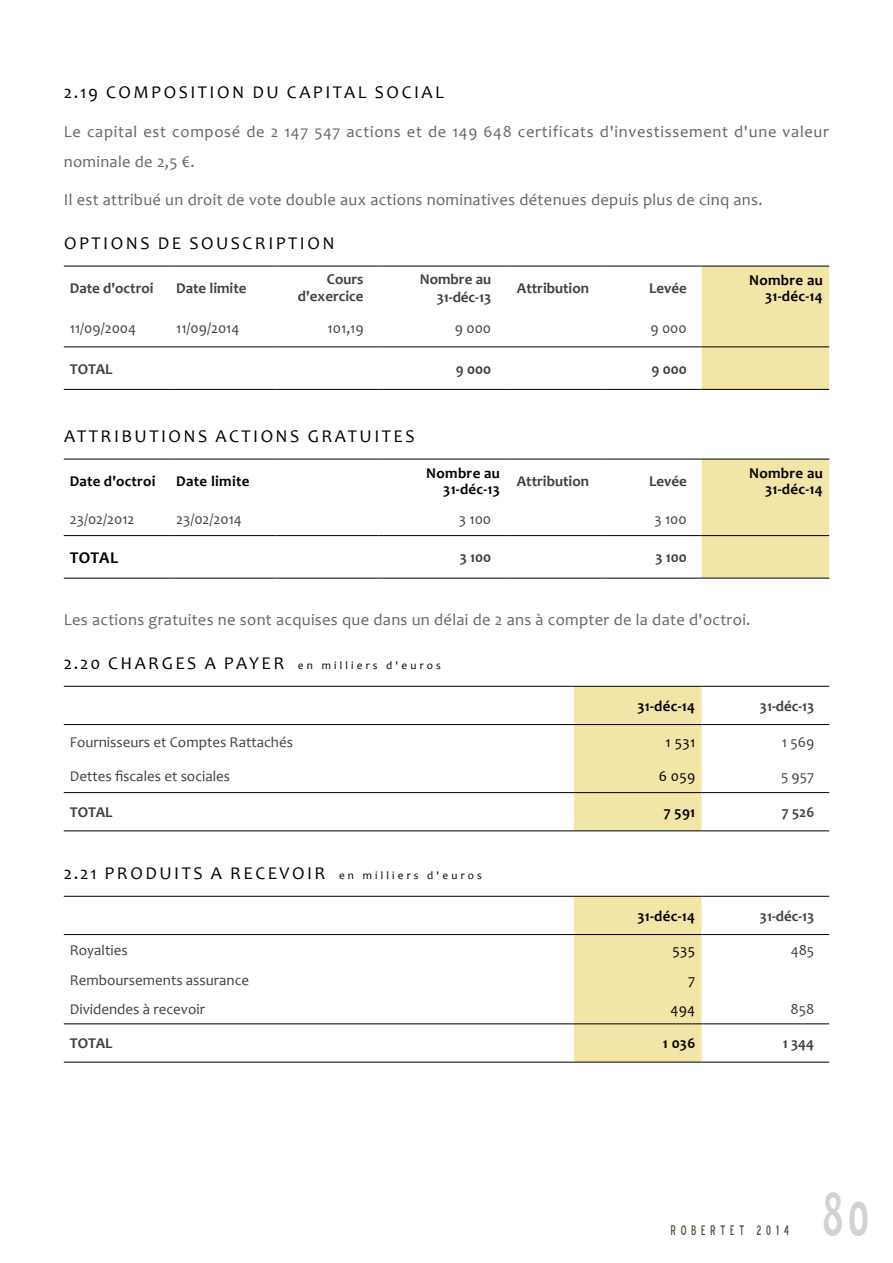
<style>
.page{position:relative;width:893px;height:1263px;background:#fff}
.page>*{position:absolute;margin:0;border:0;box-sizing:border-box;transform-origin:0 0}
.t1{font:700 66.75px "Candara";color:#d3d2cf;scale:.61 1}
.t2{font:18px "Candara";letter-spacing:.14em;color:#000}
.t3{font:16.5px "Candara";letter-spacing:.02em;color:#67655f}
.t4{font:16.5px/30px "Candara";letter-spacing:.04em;color:#67655f}
.t5{font:700 16.5px "Candara";letter-spacing:.02em;color:#000}
.t6{font:15px "Candara";color:#414042}
.t7{font:700 15px/17px "Candara";color:#414042;text-align:right}
.t8{font:700 15px/16.5px "Candara";letter-spacing:.02em;color:#000;text-align:right}
.t9{font:15px "Candara";letter-spacing:.02em;color:#000}
.t10{font:13.65px "Blue Highway D Type";letter-spacing:.5em;color:#444f33;scale:.77 1}
.s1{font-size:11.25px}
</style>
<div class="page">
<div style="left:702px;top:267px;width:127px;height:122px;background:#f1e5a7"></div>
<hr style="left:64px;top:347px;width:106px;height:1px;background:#000">
<hr style="left:170px;top:347px;width:106px;height:1px;background:#000">
<hr style="left:276px;top:347px;width:102px;height:1px;background:#000">
<hr style="left:378px;top:347px;width:128px;height:1px;background:#000">
<hr style="left:506px;top:347px;width:98px;height:1px;background:#000">
<hr style="left:604px;top:347px;width:98px;height:1px;background:#000">
<hr style="left:702px;top:347px;width:127px;height:1px;background:#000">
<hr style="left:64px;top:389px;width:106px;height:1px;background:#000">
<hr style="left:170px;top:389px;width:106px;height:1px;background:#000">
<hr style="left:276px;top:389px;width:102px;height:1px;background:#000">
<hr style="left:378px;top:389px;width:128px;height:1px;background:#000">
<hr style="left:506px;top:389px;width:98px;height:1px;background:#000">
<hr style="left:604px;top:389px;width:98px;height:1px;background:#000">
<hr style="left:702px;top:389px;width:127px;height:1px;background:#000">
<hr style="left:64px;top:266px;width:106px;height:1px;background:#000">
<hr style="left:170px;top:266px;width:106px;height:1px;background:#000">
<hr style="left:276px;top:266px;width:102px;height:1px;background:#000">
<hr style="left:378px;top:266px;width:128px;height:1px;background:#000">
<hr style="left:506px;top:266px;width:98px;height:1px;background:#000">
<hr style="left:604px;top:266px;width:98px;height:1px;background:#000">
<hr style="left:702px;top:266px;width:127px;height:1px;background:#000">
<div style="left:702px;top:460px;width:127px;height:118px;background:#f1e5a7"></div>
<hr style="left:64px;top:535px;width:106px;height:1px;background:#000">
<hr style="left:170px;top:535px;width:106px;height:1px;background:#000">
<hr style="left:276px;top:535px;width:102px;height:1px;background:#000">
<hr style="left:378px;top:535px;width:128px;height:1px;background:#000">
<hr style="left:506px;top:535px;width:98px;height:1px;background:#000">
<hr style="left:604px;top:535px;width:98px;height:1px;background:#000">
<hr style="left:702px;top:535px;width:127px;height:1px;background:#000">
<hr style="left:64px;top:578px;width:106px;height:1px;background:#000">
<hr style="left:170px;top:578px;width:106px;height:1px;background:#000">
<hr style="left:276px;top:578px;width:102px;height:1px;background:#000">
<hr style="left:378px;top:578px;width:128px;height:1px;background:#000">
<hr style="left:506px;top:578px;width:98px;height:1px;background:#000">
<hr style="left:604px;top:578px;width:98px;height:1px;background:#000">
<hr style="left:702px;top:578px;width:127px;height:1px;background:#000">
<hr style="left:64px;top:459px;width:106px;height:1px;background:#000">
<hr style="left:170px;top:459px;width:106px;height:1px;background:#000">
<hr style="left:276px;top:459px;width:102px;height:1px;background:#000">
<hr style="left:378px;top:459px;width:128px;height:1px;background:#000">
<hr style="left:506px;top:459px;width:98px;height:1px;background:#000">
<hr style="left:604px;top:459px;width:98px;height:1px;background:#000">
<hr style="left:702px;top:459px;width:127px;height:1px;background:#000">
<div style="left:574px;top:687px;width:128px;height:144px;background:#f1e5a7"></div>
<hr style="left:64px;top:792px;width:510px;height:1px;background:#000">
<hr style="left:574px;top:792px;width:128px;height:1px;background:#000">
<hr style="left:702px;top:792px;width:127px;height:1px;background:#000">
<hr style="left:64px;top:831px;width:510px;height:1px;background:#000">
<hr style="left:574px;top:831px;width:128px;height:1px;background:#000">
<hr style="left:64px;top:686px;width:510px;height:1px;background:#000">
<hr style="left:574px;top:686px;width:128px;height:1px;background:#000">
<hr style="left:702px;top:686px;width:127px;height:1px;background:#000">
<hr style="left:64px;top:724px;width:510px;height:1px;background:#000">
<hr style="left:574px;top:724px;width:128px;height:1px;background:#000">
<hr style="left:702px;top:724px;width:127px;height:1px;background:#000">
<hr style="left:702px;top:831px;width:127px;height:1px;background:#000">
<div style="left:574px;top:897px;width:128px;height:165px;background:#f1e5a7"></div>
<hr style="left:64px;top:896px;width:510px;height:1px;background:#000">
<hr style="left:574px;top:896px;width:128px;height:1px;background:#000">
<hr style="left:702px;top:896px;width:127px;height:1px;background:#000">
<hr style="left:64px;top:934px;width:510px;height:1px;background:#000">
<hr style="left:574px;top:934px;width:128px;height:1px;background:#000">
<hr style="left:64px;top:1023px;width:510px;height:1px;background:#000">
<hr style="left:574px;top:1023px;width:128px;height:1px;background:#000">
<hr style="left:702px;top:1023px;width:127px;height:1px;background:#000">
<hr style="left:64px;top:1062px;width:510px;height:1px;background:#000">
<hr style="left:574px;top:1062px;width:128px;height:1px;background:#000">
<hr style="left:702px;top:934px;width:127px;height:1px;background:#000">
<hr style="left:702px;top:1062px;width:127px;height:1px;background:#000">
<p class="t2" style="left:64px;top:81px;width:380px">2.19 COMPOSITION DU CAPITAL SOCIAL</p>
<p class="t4" style="left:64px;top:116px;width:767px">Le capital est composé de 2 147 547 actions et de 149 648 certificats d'investissement d'une valeur nominale de 2,5 €.</p>
<p class="t3" style="left:64px;top:190px;width:700px">Il est attribué un droit de vote double aux actions nominatives détenues depuis plus de cinq ans.</p>
<p class="t2" style="left:64px;top:232px;width:272px">OPTIONS DE SOUSCRIPTION</p>
<p class="t7" style="left:70px;top:279px;width:85px">Date d'octroi</p>
<p class="t7" style="left:176px;top:279px;width:72px">Date limite</p>
<p class="t7" style="left:298px;top:271px;width:67px">Cours d'exercice</p>
<p class="t7" style="left:420px;top:269px;width:73px;line-height:18.5px">Nombre au<br>31-déc-13</p>
<p class="t7" style="left:517px;top:279px;width:74px">Attribution</p>
<p class="t7" style="left:649px;top:279px;width:39px">Levée</p>
<p class="t8" style="left:749px;top:271px;width:75px">Nombre au<br>31-déc-14</p>
<p class="t6" style="left:70px;top:319px;width:68px">11/09/2004</p>
<p class="t6" style="left:176px;top:319px;width:65px">11/09/2014</p>
<p class="t6" style="left:328px;top:319px;width:37px">101,19</p>
<p class="t6" style="left:455px;top:319px;width:38px">9 000</p>
<p class="t6" style="left:651px;top:319px;width:38px">9 000</p>
<p class="t7" style="left:70px;top:360px;width:44px">TOTAL</p>
<p class="t7" style="left:456px;top:360px;width:37px">9 000</p>
<p class="t7" style="left:652px;top:360px;width:37px">9 000</p>
<p class="t2" style="left:64px;top:425px;width:350px">ATTRIBUTIONS ACTIONS GRATUITES</p>
<p class="t8" style="left:70px;top:473px;width:87px">Date d'octroi</p>
<p class="t8" style="left:176px;top:473px;width:75px">Date limite</p>
<p class="t8" style="left:426px;top:464px;width:75px">Nombre au<br>31-déc-13</p>
<p class="t7" style="left:517px;top:472px;width:74px">Attribution</p>
<p class="t7" style="left:649px;top:472px;width:39px">Levée</p>
<p class="t8" style="left:749px;top:464px;width:75px">Nombre au<br>31-déc-14</p>
<p class="t6" style="left:70px;top:510px;width:66px">23/02/2012</p>
<p class="t6" style="left:176px;top:510px;width:67px">23/02/2014</p>
<p class="t6" style="left:459px;top:510px;width:34px">3 100</p>
<p class="t6" style="left:654px;top:510px;width:34px">3 100</p>
<p class="t5" style="left:70px;top:547px;width:50px">TOTAL</p>
<p class="t7" style="left:460px;top:549px;width:33px">3 100</p>
<p class="t7" style="left:655px;top:549px;width:33px">3 100</p>
<p class="t3" style="left:64px;top:610px;width:688px">Les actions gratuites ne sont acquises que dans un délai de 2 ans à compter de la date d'octroi.</p>
<p class="t2" style="left:64px;top:652px;width:379px">2.20 CHARGES A PAYER <span class="s1">en milliers d'euros</span></p>
<p class="t8" style="left:637px;top:698px;width:59px">31-déc-14</p>
<p class="t7" style="left:760px;top:697px;width:56px">31-déc-13</p>
<p class="t6" style="left:70px;top:733px;width:225px">Fournisseurs et Comptes Rattachés</p>
<p class="t9" style="left:666px;top:733px;width:31px">1 531</p>
<p class="t6" style="left:782px;top:733px;width:34px">1 569</p>
<p class="t6" style="left:70px;top:767px;width:162px">Dettes fiscales et sociales</p>
<p class="t9" style="left:659px;top:767px;width:38px">6 059</p>
<p class="t6" style="left:781px;top:767px;width:35px">5 957</p>
<p class="t7" style="left:70px;top:804px;width:44px">TOTAL</p>
<p class="t8" style="left:664px;top:804px;width:33px">7 591</p>
<p class="t7" style="left:782px;top:804px;width:34px">7 526</p>
<p class="t2" style="left:64px;top:862px;width:420px">2.21 PRODUITS A RECEVOIR <span class="s1">en milliers d'euros</span></p>
<p class="t8" style="left:637px;top:908px;width:59px">31-déc-14</p>
<p class="t7" style="left:760px;top:907px;width:56px">31-déc-13</p>
<p class="t6" style="left:70px;top:941px;width:59px">Royalties</p>
<p class="t9" style="left:673px;top:941px;width:24px">535</p>
<p class="t6" style="left:791px;top:941px;width:25px">485</p>
<p class="t6" style="left:70px;top:971px;width:181px">Remboursements assurance</p>
<p class="t9" style="left:688px;top:971px;width:9px">7</p>
<p class="t6" style="left:70px;top:1000px;width:137px">Dividendes à recevoir</p>
<p class="t9" style="left:670px;top:1000px;width:26px">494</p>
<p class="t6" style="left:790px;top:1000px;width:25px">858</p>
<p class="t7" style="left:70px;top:1035px;width:44px">TOTAL</p>
<p class="t8" style="left:663px;top:1035px;width:34px">1 036</p>
<p class="t7" style="left:783px;top:1035px;width:33px">1 344</p>
<p class="t10" style="left:671px;top:1221px;width:155px">ROBERTET 2014</p>
<h1 class="t1" style="left:822px;top:1174px;width:79px">80</h1>
</div>
